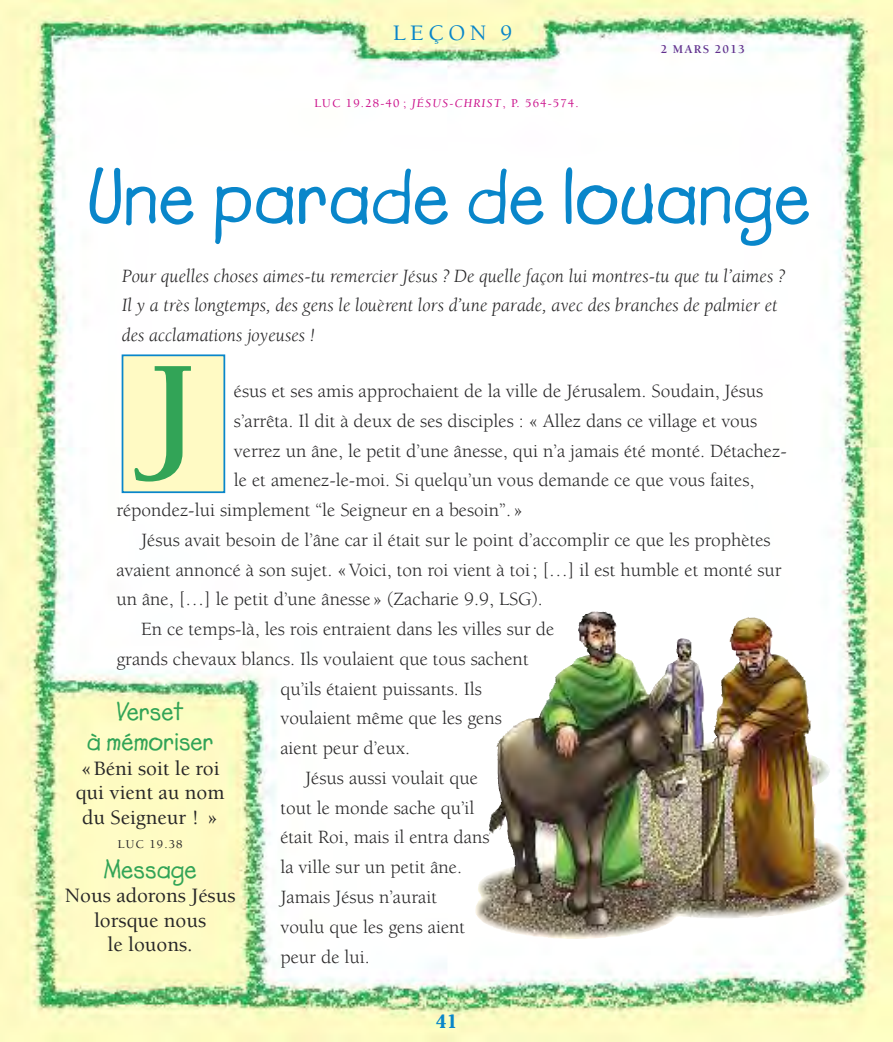
<style>
.page{position:relative;width:893px;height:1042px;background:#fff}
.page>*{position:absolute;margin:0;border:0;box-sizing:border-box;transform-origin:0 0}
.t1{font:700 140px "Berkeley";color:#32a457}
.t2{font:700 78.75px "Lemonade";color:#0986ca}
.t3{font:700 26.25px/29.8px "Lemonade";color:#32a457;text-align:center}
.t4{font:500 22.75px "Berkeley";letter-spacing:.2em;color:#0986ca}
.t5{font:500 21px/24.5px "Berkeley";color:#272627;text-align:center}
.t6{font:19.25px "Berkeley";color:#272627}
.t7{font:italic 19.25px/29.8px "Berkeley";color:#272627}
.t8{font:700 19.25px "Cheltenham";color:#0986ca}
.t9{font:500 12.25px "Berkeley";letter-spacing:.095em;color:#ca0d89}
.t10{font:700 12.25px "Berkeley";letter-spacing:.095em;color:#612f8c}
.t11{font:500 12.25px "Berkeley";letter-spacing:.095em;color:#272627}
.s1{font-weight:400;font-style:italic}
</style>
<div class="page">
<img style="left:0;top:0;width:893px;height:1042px">
<div style="left:123px;top:356px;width:100px;height:135px;background:#fffac4"></div>
<div style="left:122px;top:354px;width:103px;height:139px;border:2px solid #0986ca"></div>
<img style="left:475px;top:816px;width:373px;height:123px">
<p class="t4" style="left:393px;top:24px;width:121px">LEÇON 9</p>
<p class="t9" style="left:314px;top:98px;width:266px">LUC 19.28-40 ; <span class="s1">JÉSUS-CHRIST</span>, P. 564-574.</p>
<p class="t10" style="left:661px;top:44px;width:85px">2 MARS 2013</p>
<h2 class="t2" style="left:87px;top:149px;width:725px">Une parade de louange</h2>
<p class="t7" style="left:122px;top:262px;width:664px">Pour quelles choses aimes-tu remercier Jésus ? De quelle façon lui montres-tu que tu l’aimes ?<br>Il y a très longtemps, des gens le louèrent lors d’une parade, avec des branches de palmier et des acclamations joyeuses !</p>
<h1 class="t1" style="left:149px;top:356px;width:51px">J</h1>
<p class="t6" style="left:234px;top:383px;width:531px">ésus et ses amis approchaient de la ville de Jérusalem. Soudain, Jésus</p>
<p class="t6" style="left:234px;top:413px;width:525px">s’arrêta. Il dit à deux de ses disciples : « Allez dans ce village et vous</p>
<p class="t6" style="left:234px;top:443px;width:554px">verrez un âne, le petit d’une ânesse, qui n’a jamais été monté. Détachez-</p>
<p class="t6" style="left:234px;top:473px;width:522px">le et amenez-le-moi. Si quelqu’un vous demande ce que vous faites,</p>
<p class="t6" style="left:116px;top:502px;width:408px">répondez-lui simplement “le Seigneur en a besoin”.»</p>
<p class="t6" style="left:141px;top:532px;width:631px">Jésus avait besoin de l’âne car il était sur le point d’accomplir ce que les prophètes</p>
<p class="t6" style="left:116px;top:562px;width:667px">avaient annoncé à son sujet. «Voici, ton roi vient à toi; […] il est humble et monté sur</p>
<p class="t6" style="left:116px;top:592px;width:428px">un âne, […] le petit d’une ânesse» (Zacharie 9.9, LSG).</p>
<p class="t6" style="left:141px;top:621px;width:415px">En ce temps-là, les rois entraient dans les villes sur de</p>
<p class="t6" style="left:116px;top:651px;width:414px">grands chevaux blancs. Ils voulaient que tous sachent</p>
<p class="t6" style="left:280px;top:681px;width:203px">qu’ils étaient puissants. Ils</p>
<p class="t6" style="left:280px;top:711px;width:223px">voulaient même que les gens</p>
<p class="t6" style="left:280px;top:740px;width:131px">aient peur d’eux.</p>
<p class="t6" style="left:305px;top:770px;width:174px">Jésus aussi voulait que</p>
<p class="t6" style="left:280px;top:800px;width:196px">tout le monde sache qu’il</p>
<p class="t6" style="left:280px;top:830px;width:211px">était Roi, mais il entra dans</p>
<p class="t6" style="left:280px;top:859px;width:183px">la ville sur un petit âne.</p>
<p class="t6" style="left:280px;top:889px;width:158px">Jamais Jésus n’aurait</p>
<p class="t6" style="left:280px;top:919px;width:186px">voulu que les gens aient</p>
<p class="t6" style="left:280px;top:949px;width:91px">peur de lui.</p>
<h3 class="t3" style="left:87px;top:696px;width:128px">Verset<br>à mémoriser</h3>
<p class="t5" style="left:76px;top:757px;width:150px">«Béni soit le roi qui vient au nom du Seigneur ! »</p>
<p class="t11" style="left:118px;top:839px;width:66px">LUC 19.38</p>
<h3 class="t3" style="left:103px;top:854px;width:95px">Message</h3>
<p class="t5" style="left:65px;top:885px;width:172px">Nous adorons Jésus lorsque nous<br>le louons.</p>
<p class="t8" style="left:436px;top:1014px;width:23px">41</p>
</div>
